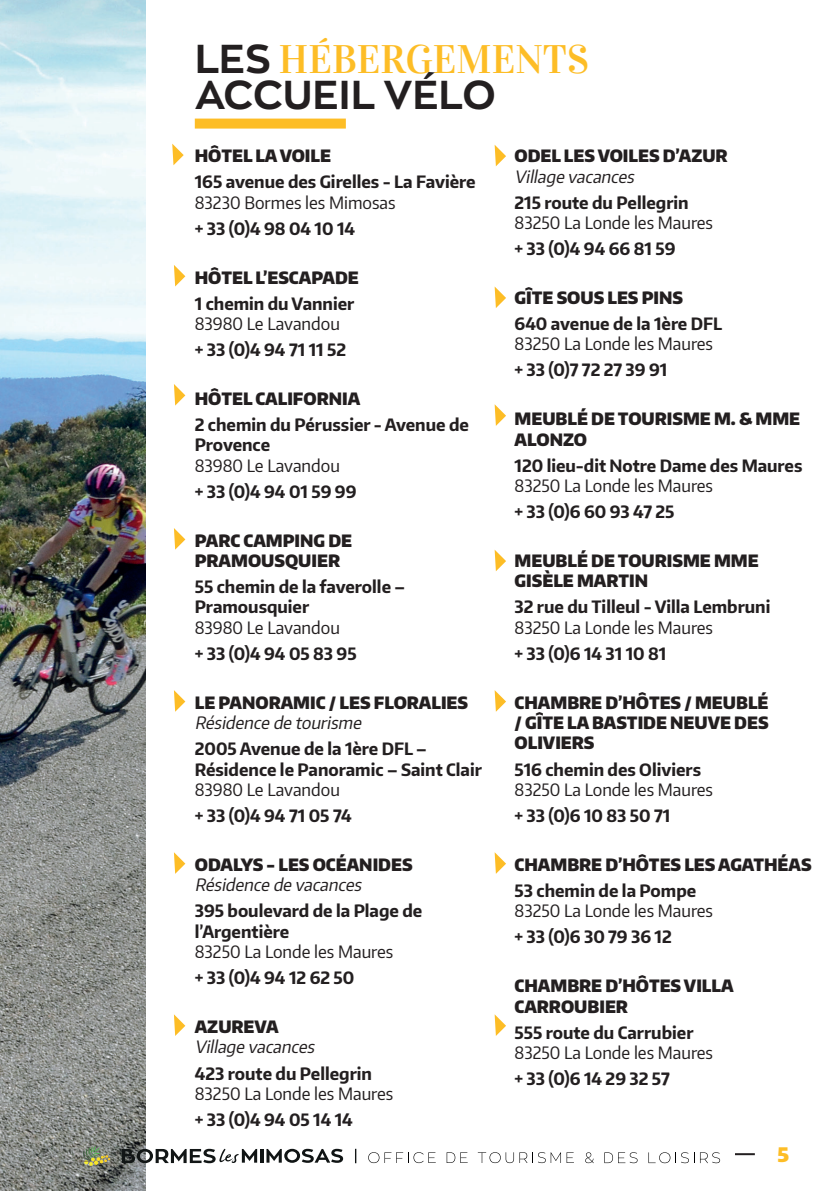
<style>
.page{position:relative;width:840px;height:1191px;background:#fff}
.page>*{position:absolute;margin:0;border:0;box-sizing:border-box;transform-origin:0 0}
.t1{font:40px "Vidaloka";color:#fdbd26}
.t2{font:700 40px "Zona Pro";letter-spacing:.01em;color:#231f20}
.t3{font:900 20px "Encode Sans Narrow";color:#fdbd26}
.t4{font:700 17px/20.4px "Encode Sans Narrow";color:#231f20}
.t5{font:900 17px/20.4px "Encode Sans Narrow";color:#231f20}
.t6{font:17px "Encode Sans Narrow";color:#231f20}
.t7{font:italic 17px "Encode Sans Narrow";color:#231f20}
.s1{font-family:"Zona Pro";font-weight:700;color:#231f20}
</style>
<div class="page">
<hr style="left:734px;top:1153px;width:20px;height:2px;background:#231f20">
<img style="left:0;top:0;width:146px;height:1191px">
<svg style="left:355px;top:1148px;width:1px;height:15px"></svg>
<svg style="left:122px;top:1148px;width:221px;height:15px"></svg>
<svg style="left:368px;top:1152px;width:67px;height:11px"></svg>
<svg style="left:446px;top:1152px;width:21px;height:11px"></svg>
<svg style="left:477px;top:1152px;width:36px;height:11px"></svg>
<svg style="left:519px;top:1152px;width:41px;height:11px"></svg>
<svg style="left:566px;top:1152px;width:7px;height:11px"></svg>
<svg style="left:585px;top:1152px;width:8px;height:11px"></svg>
<svg style="left:604px;top:1152px;width:33px;height:11px"></svg>
<svg style="left:648px;top:1152px;width:71px;height:11px"></svg>
<svg style="left:71px;top:1146px;width:39px;height:20px"></svg>
<svg style="left:172px;top:144px;width:11px;height:21px"></svg>
<svg style="left:174px;top:265px;width:11px;height:21px"></svg>
<svg style="left:174px;top:384px;width:11px;height:21px"></svg>
<svg style="left:174px;top:528px;width:11px;height:21px"></svg>
<svg style="left:174px;top:690px;width:11px;height:21px"></svg>
<svg style="left:174px;top:852px;width:11px;height:22px"></svg>
<svg style="left:494px;top:852px;width:12px;height:22px"></svg>
<svg style="left:494px;top:549px;width:12px;height:22px"></svg>
<svg style="left:494px;top:286px;width:12px;height:22px"></svg>
<svg style="left:494px;top:145px;width:12px;height:21px"></svg>
<svg style="left:174px;top:1014px;width:11px;height:22px"></svg>
<svg style="left:494px;top:1014px;width:12px;height:22px"></svg>
<svg style="left:494px;top:690px;width:12px;height:21px"></svg>
<svg style="left:494px;top:404px;width:12px;height:22px"></svg>
<div style="left:195px;top:119px;width:150px;height:10px;background:#fdbd26"></div>
<h1 class="t1" style="left:195px;top:36px;width:395px"><span class="s1">LES</span> HÉBERGEMENTS</h1>
<h1 class="t2" style="left:195px;top:70px;width:302px">ACCUEIL VÉLO</h1>
<p class="t5" style="left:195px;top:145px;width:138px">HÔTEL LA VOILE</p>
<p class="t4" style="left:195px;top:171px;width:282px">165 avenue des Girelles - La Favière</p>
<p class="t6" style="left:195px;top:191px;width:202px">83230 Bormes les Mimosas</p>
<p class="t4" style="left:195px;top:218px;width:162px">+ 33 (0)4 98 04 10 14</p>
<p class="t5" style="left:195px;top:266px;width:165px">HÔTEL L’ESCAPADE</p>
<p class="t4" style="left:195px;top:292px;width:161px">1 chemin du Vannier</p>
<p class="t6" style="left:195px;top:312px;width:146px">83980 Le Lavandou</p>
<p class="t4" style="left:195px;top:339px;width:153px">+ 33 (0)4 94 71 11 52</p>
<p class="t5" style="left:195px;top:388px;width:167px">HÔTEL CALIFORNIA</p>
<p class="t4" style="left:195px;top:414px;width:275px">2 chemin du Pérussier - Avenue de<br>Provence</p>
<p class="t6" style="left:195px;top:454px;width:146px">83980 Le Lavandou</p>
<p class="t4" style="left:195px;top:481px;width:163px">+ 33 (0)4 94 01 59 99</p>
<p class="t5" style="left:195px;top:529px;width:159px">PARC CAMPING DE<br>PRAMOUSQUIER</p>
<p class="t4" style="left:195px;top:576px;width:212px">55 chemin de la faverolle –<br>Pramousquier</p>
<p class="t6" style="left:195px;top:616px;width:146px">83980 Le Lavandou</p>
<p class="t4" style="left:195px;top:643px;width:163px">+ 33 (0)4 94 05 83 95</p>
<p class="t5" style="left:195px;top:691px;width:275px">LE PANORAMIC / LES FLORALIES</p>
<p class="t7" style="left:195px;top:711px;width:171px">Résidence de tourisme</p>
<p class="t4" style="left:195px;top:738px;width:288px">2005 Avenue de la 1ère DFL –<br>Résidence le Panoramic – Saint Clair</p>
<p class="t6" style="left:195px;top:778px;width:146px">83980 Le Lavandou</p>
<p class="t4" style="left:195px;top:805px;width:158px">+ 33 (0)4 94 71 05 74</p>
<p class="t5" style="left:195px;top:853px;width:219px">ODALYS - LES OCÉANIDES</p>
<p class="t7" style="left:195px;top:873px;width:172px">Résidence de vacances</p>
<p class="t4" style="left:195px;top:900px;width:229px">395 boulevard de la Plage de l’Argentière</p>
<p class="t6" style="left:195px;top:940px;width:200px">83250 La Londe les Maures</p>
<p class="t4" style="left:195px;top:967px;width:161px">+ 33 (0)4 94 12 62 50</p>
<p class="t5" style="left:195px;top:1016px;width:85px">AZUREVA</p>
<p class="t7" style="left:195px;top:1036px;width:125px">Village vacances</p>
<p class="t4" style="left:195px;top:1062px;width:179px">423 route du Pellegrin</p>
<p class="t6" style="left:195px;top:1082px;width:200px">83250 La Londe les Maures</p>
<p class="t4" style="left:195px;top:1109px;width:159px">+ 33 (0)4 94 05 14 14</p>
<p class="t5" style="left:514px;top:145px;width:214px">ODEL LES VOILES D’AZUR</p>
<p class="t7" style="left:514px;top:165px;width:125px">Village vacances</p>
<p class="t4" style="left:514px;top:192px;width:175px">215 route du Pellegrin</p>
<p class="t6" style="left:514px;top:212px;width:200px">83250 La Londe les Maures</p>
<p class="t4" style="left:514px;top:238px;width:162px">+ 33 (0)4 94 66 81 59</p>
<p class="t5" style="left:514px;top:287px;width:170px">GÎTE SOUS LES PINS</p>
<p class="t4" style="left:514px;top:313px;width:209px">640 avenue de la 1ère DFL</p>
<p class="t6" style="left:514px;top:333px;width:200px">83250 La Londe les Maures</p>
<p class="t4" style="left:514px;top:359px;width:154px">+ 33 (0)7 72 27 39 91</p>
<p class="t5" style="left:514px;top:408px;width:287px">MEUBLÉ DE TOURISME M. &amp; MME<br>ALONZO</p>
<p class="t4" style="left:514px;top:454px;width:289px">120 lieu-dit Notre Dame des Maures</p>
<p class="t6" style="left:514px;top:474px;width:200px">83250 La Londe les Maures</p>
<p class="t4" style="left:514px;top:501px;width:161px">+ 33 (0)6 60 93 47 25</p>
<p class="t5" style="left:514px;top:550px;width:245px">MEUBLÉ DE TOURISME MME<br>GISÈLE MARTIN</p>
<p class="t4" style="left:514px;top:596px;width:257px">32 rue du Tilleul - Villa Lembruni</p>
<p class="t6" style="left:514px;top:616px;width:200px">83250 La Londe les Maures</p>
<p class="t4" style="left:514px;top:643px;width:153px">+ 33 (0)6 14 31 10 81</p>
<p class="t5" style="left:514px;top:691px;width:255px;text-align:justify">CHAMBRE D’HÔTES / MEUBLÉ / GÎTE LA BASTIDE NEUVE DES OLIVIERS</p>
<p class="t4" style="left:514px;top:758px;width:188px">516 chemin des Oliviers</p>
<p class="t6" style="left:514px;top:778px;width:200px">83250 La Londe les Maures</p>
<p class="t4" style="left:514px;top:805px;width:157px">+ 33 (0)6 10 83 50 71</p>
<p class="t5" style="left:514px;top:853px;width:298px">CHAMBRE D’HÔTES LES AGATHÉAS</p>
<p class="t4" style="left:514px;top:879px;width:183px">53 chemin de la Pompe</p>
<p class="t6" style="left:514px;top:899px;width:200px">83250 La Londe les Maures</p>
<p class="t4" style="left:514px;top:926px;width:159px">+ 33 (0)6 30 79 36 12</p>
<p class="t5" style="left:514px;top:975px;width:220px">CHAMBRE D’HÔTES VILLA<br>CARROUBIER</p>
<p class="t4" style="left:514px;top:1021px;width:180px">555 route du Carrubier</p>
<p class="t6" style="left:514px;top:1041px;width:200px">83250 La Londe les Maures</p>
<p class="t4" style="left:514px;top:1068px;width:157px">+ 33 (0)6 14 29 32 57</p>
<p class="t3" style="left:777px;top:1141px;width:13px">5</p>
</div>
